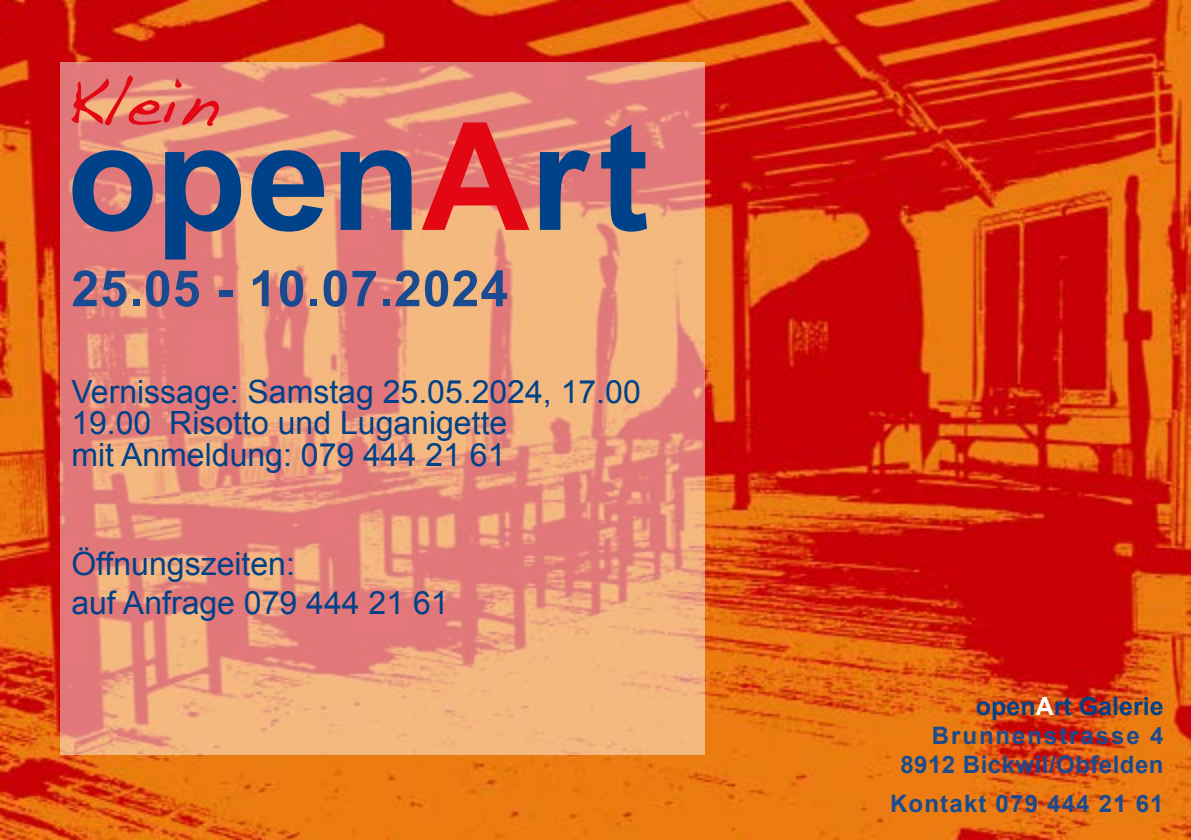
<style>
.page{position:relative;width:1191px;height:840px;background:#fff}
.page>*{position:absolute;margin:0;border:0;box-sizing:border-box;transform-origin:0 0}
.t1{font:700 50px "Arial";letter-spacing:.02em;color:#1a4b90}
.t2{font:32px/31.6px "Arial";color:#004289}
.t3{font:700 25px "Arial";color:#004289}
.t4{font:700 24px/28.8px "Arial";letter-spacing:.02em;color:#1a4b90;text-align:right}
.t5{font:700 24px "Arial";letter-spacing:.05em;color:#1a4b90}
.s1{color:#fff}
</style>
<div class="page">
<img style="left:0;top:0;width:1191px;height:839px">
<svg style="left:60px;top:62px;width:645px;height:692px;background:#ea977c"></svg>
<svg style="left:72px;top:150px;width:81px;height:81px;background:#615e83"></svg>
<svg style="left:165px;top:150px;width:76px;height:109px;background:#635f83"></svg>
<svg style="left:251px;top:150px;width:73px;height:81px;background:#596784"></svg>
<svg style="left:341px;top:150px;width:70px;height:80px;background:#555c84"></svg>
<svg style="left:422px;top:122px;width:107px;height:108px;background:#e5504d"></svg>
<svg style="left:540px;top:150px;width:50px;height:80px;background:#6e6883"></svg>
<svg style="left:601px;top:124px;width:46px;height:107px;background:#696182"></svg>
<svg style="left:71px;top:75px;width:148px;height:51px;background:#e56d65"></svg>
<h1 class="t1" style="left:71px;top:255px;width:438px">25.05 - 10.07.2024</h1>
<p class="t2" style="left:71px;top:376px;width:571px">Vernissage: Samstag 25.05.2024, 17.00<br>19.00 Risotto und Luganigette<br>mit Anmeldung: 079 444 21 61</p>
<p class="t2" style="left:71px;top:545px;width:379px;line-height:38.4px">Öffnungszeiten:<br>auf Anfrage 079 444 21 61</p>
<p class="t3" style="left:976px;top:689px;width:189px">open<span class="s1">A</span>rt Galerie</p>
<p class="t4" style="left:900px;top:721px;width:265px">Brunnenstrasse 4<br>8912 Bickwil/Obfelden</p>
<p class="t5" style="left:890px;top:787px;width:275px">Kontakt 079 444 21 61</p>
</div>
